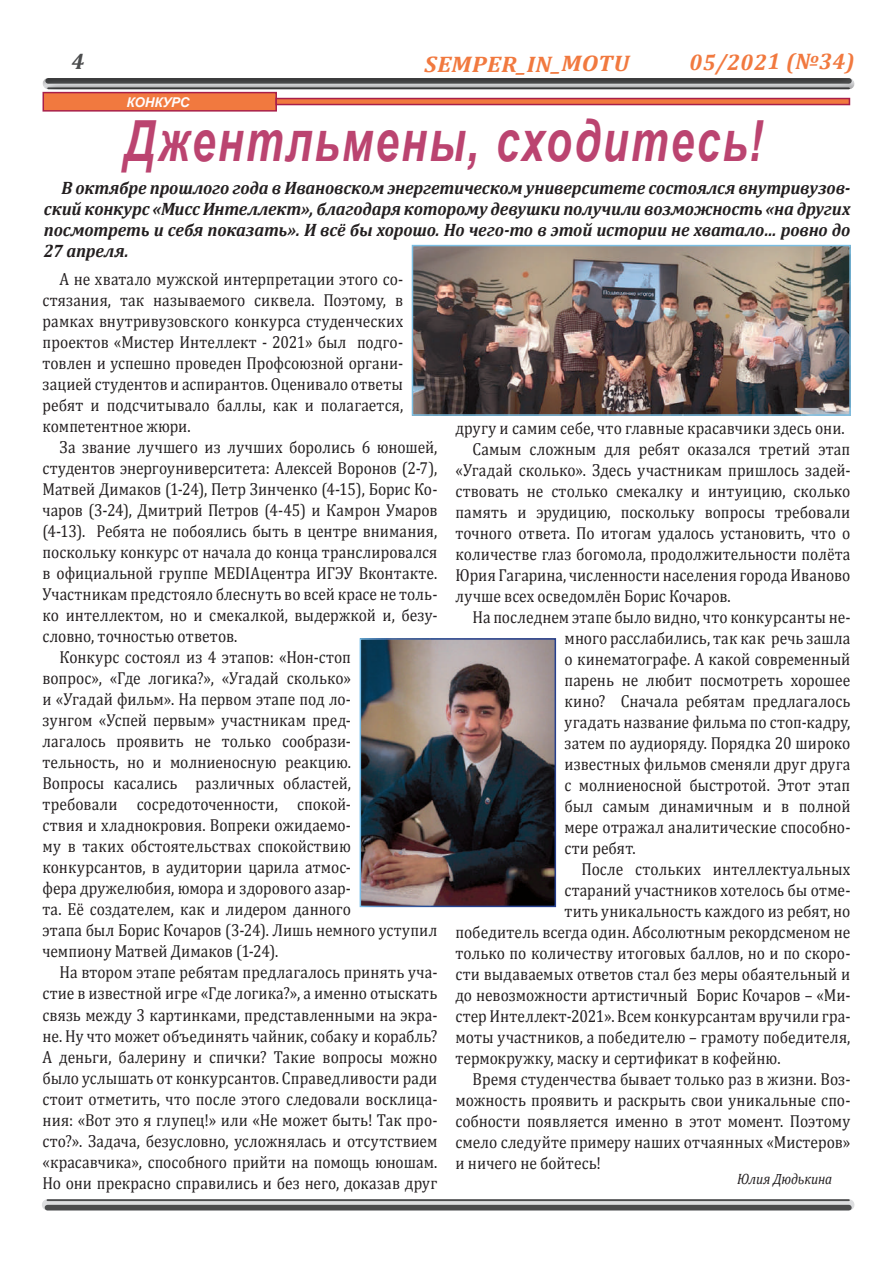
<style>
.page{position:relative;width:893px;height:1263px;background:#fff}
.page>*{position:absolute;margin:0;border:0;box-sizing:border-box;transform-origin:0 0}
.t1{font:italic 700 56.7px "Arial";letter-spacing:.055em;color:#bb4470;scale:.75 1}
.t2{font:italic 700 22.5px "Cambria";color:#f1793f;scale:1.09 1}
.t3{font:italic 700 22.5px "Cambria";color:#f1793f}
.t4{font:italic 700 18px/21px "Cambria";letter-spacing:-.01em;color:#231f20;text-align:justify;scale:.95 1}
.t5{font:17.4px/21px "Cambria";letter-spacing:.005em;color:#231f20;text-align:justify;scale:.89 1}
.t6{font:italic 15px "Cambria";letter-spacing:-.01em;color:#231f20;scale:.89 1}
.t7{font:italic 700 13.5px "Arial";letter-spacing:-.02em;color:#fefbfc}
</style>
<div class="page">
<svg style="left:47px;top:1201px;width:802px;height:4px;background:#d2d3d5"></svg>
<hr style="left:47px;top:1199px;width:802px;height:2px;background:#4b4c4d">
<div style="left:47px;top:1205px;width:802px;height:5px;background:#4b4c4d"></div>
<div style="left:0;top:33px;width:893px;height:102px;background:#231f20;opacity:.5"></div>
<div style="left:43px;top:92px;width:234px;height:20px;background:#f1793f;border:2px solid #a81f4a"></div>
<svg style="left:275px;top:98px;width:575px;height:7px;background:#d65842"></svg>
<img style="left:363px;top:641px;width:190px;height:263px">
<img style="left:415px;top:248px;width:433px;height:165px">
<div style="left:412px;top:245px;width:439px;height:171px;border:2px solid #7abee3"></div>
<svg style="left:72px;top:53px;width:12px;height:16px"></svg>
<p class="t7" style="left:127px;top:93px;width:65px">КОНКУРС</p>
<p class="t2" style="left:424px;top:50px;width:189px;rotate:-1deg">SEMPER_IN_MOTU</p>
<p class="t3" style="left:689px;top:47px;width:167px;rotate:-1deg">05/2021 (№34)</p>
<h1 class="t1" style="left:125px;top:103px;width:853px">Джентльмены, сходитесь!</h1>
<p class="t4" style="left:44px;top:177px;width:850px;text-indent:18px">В октябре прошлого года в Ивановском энергетическом университете состоялся внутривузов&shy;ский конкурс «Мисс Интеллект», благодаря которому девушки получили возможность «на других посмотреть и себя показать». И всё бы хорошо. Но чего-то в этой истории не хватало… ровно до 27 апреля.</p>
<p class="t5" style="left:43px;top:269px;width:407px;text-indent:17px">А не хватало мужской интерпретации этого со&shy;стязания, так называемого сиквела. Поэтому, в рамках внутривузовского конкурса студенческих проектов «Мистер Интеллект - 2021» был подго&shy;товлен и успешно проведен Профсоюзной органи&shy;зацией студентов и аспирантов. Оценивало ответы ребят и подсчитывало баллы, как и полагается, компетентное жюри.</p>
<p class="t5" style="left:60px;top:437px;width:426px">За звание лучшего из лучших боролись 6 юношей,</p>
<p class="t5" style="left:43px;top:458px;width:445px">студентов энергоуниверситета: Алексей Воронов (2-7),</p>
<p class="t5" style="left:43px;top:479px;width:445px">Матвей Димаков (1-24), Петр Зинченко (4-15), Борис Ко-</p>
<p class="t5" style="left:43px;top:500px;width:445px">чаров (3-24), Дмитрий Петров (4-45) и Камрон Умаров</p>
<p class="t5" style="left:43px;top:521px;width:445px">(4-13). Ребята не побоялись быть в центре внимания,</p>
<p class="t5" style="left:43px;top:542px;width:445px">поскольку конкурс от начала до конца транслировался</p>
<p class="t5" style="left:43px;top:563px;width:445px">в официальной группе MEDIAцентра ИГЭУ Вконтакте.</p>
<p class="t5" style="left:43px;top:584px;width:445px">Участникам предстояло блеснуть во всей красе не толь-</p>
<p class="t5" style="left:43px;top:605px;width:445px">ко интеллектом, но и смекалкой, выдержкой и, безу-</p>
<p class="t5" style="left:43px;top:626px;width:220px">словно, точностью ответов.</p>
<p class="t5" style="left:60px;top:647px;width:329px">Конкурс состоял из 4 этапов: «Нон-стоп</p>
<p class="t5" style="left:43px;top:668px;width:348px">вопрос», «Где логика?», «Угадай сколько»</p>
<p class="t5" style="left:43px;top:689px;width:348px">и «Угадай фильм». На первом этапе под ло-</p>
<p class="t5" style="left:43px;top:710px;width:348px">зунгом «Успей первым» участникам пред-</p>
<p class="t5" style="left:43px;top:731px;width:348px">лагалось проявить не только сообрази-</p>
<p class="t5" style="left:43px;top:752px;width:348px">тельность, но и молниеносную реакцию.</p>
<p class="t5" style="left:43px;top:773px;width:348px">Вопросы касались различных областей,</p>
<p class="t5" style="left:43px;top:794px;width:348px">требовали сосредоточенности, спокой-</p>
<p class="t5" style="left:43px;top:815px;width:348px">ствия и хладнокровия. Вопреки ожидаемо-</p>
<p class="t5" style="left:43px;top:836px;width:348px">му в таких обстоятельствах спокойствию</p>
<p class="t5" style="left:43px;top:857px;width:348px">конкурсантов, в аудитории царила атмос-</p>
<p class="t5" style="left:43px;top:878px;width:348px">фера дружелюбия, юмора и здорового азар-</p>
<p class="t5" style="left:43px;top:899px;width:348px">та. Её создателем, как и лидером данного</p>
<p class="t5" style="left:43px;top:920px;width:445px">этапа был Борис Кочаров (3-24). Лишь немного уступил</p>
<p class="t5" style="left:43px;top:941px;width:267px">чемпиону Матвей Димаков (1-24).</p>
<p class="t5" style="left:60px;top:962px;width:426px">На втором этапе ребятам предлагалось принять уча-</p>
<p class="t5" style="left:43px;top:983px;width:445px">стие в известной игре «Где логика?», а именно отыскать</p>
<p class="t5" style="left:43px;top:1004px;width:445px">связь между 3 картинками, представленными на экра-</p>
<p class="t5" style="left:43px;top:1025px;width:445px">не. Ну что может объединять чайник, собаку и корабль?</p>
<p class="t5" style="left:43px;top:1046px;width:445px">А деньги, балерину и спички? Такие вопросы можно</p>
<p class="t5" style="left:43px;top:1067px;width:445px">было услышать от конкурсантов. Справедливости ради</p>
<p class="t5" style="left:43px;top:1088px;width:445px">стоит отметить, что после этого следовали восклица-</p>
<p class="t5" style="left:43px;top:1109px;width:445px">ния: «Вот это я глупец!» или «Не может быть! Так про-</p>
<p class="t5" style="left:43px;top:1130px;width:445px">сто?». Задача, безусловно, усложнялась и отсутствием</p>
<p class="t5" style="left:43px;top:1151px;width:445px">«красавчика», способного прийти на помощь юношам.</p>
<p class="t5" style="left:43px;top:1172px;width:445px">Но они прекрасно справились и без него, доказав друг</p>
<p class="t5" style="left:455px;top:417px;width:439px">другу и самим себе, что главные красавчики здесь они.</p>
<p class="t5" style="left:472px;top:438px;width:426px">Самым сложным для ребят оказался третий этап</p>
<p class="t5" style="left:455px;top:459px;width:445px">«Угадай сколько». Здесь участникам пришлось задей-</p>
<p class="t5" style="left:455px;top:480px;width:445px">ствовать не столько смекалку и интуицию, сколько</p>
<p class="t5" style="left:455px;top:501px;width:445px">память и эрудицию, поскольку вопросы требовали</p>
<p class="t5" style="left:455px;top:522px;width:445px">точного ответа. По итогам удалось установить, что о</p>
<p class="t5" style="left:455px;top:543px;width:445px">количестве глаз богомола, продолжительности полёта</p>
<p class="t5" style="left:455px;top:564px;width:445px">Юрия Гагарина, численности населения города Иваново</p>
<p class="t5" style="left:455px;top:585px;width:311px">лучше всех осведомлён Борис Кочаров.</p>
<p class="t5" style="left:472px;top:606px;width:426px">На последнем этапе было видно, что конкурсанты не-</p>
<p class="t5" style="left:565px;top:627px;width:323px">много расслабились, так как речь зашла</p>
<p class="t5" style="left:565px;top:648px;width:323px">о кинематографе. А какой современный</p>
<p class="t5" style="left:565px;top:669px;width:323px">парень не любит посмотреть хорошее</p>
<p class="t5" style="left:565px;top:690px;width:323px">кино? Сначала ребятам предлагалось</p>
<p class="t5" style="left:565px;top:711px;width:323px">угадать название фильма по стоп-кадру,</p>
<p class="t5" style="left:565px;top:732px;width:323px">затем по аудиоряду. Порядка 20 широко</p>
<p class="t5" style="left:565px;top:753px;width:323px">известных фильмов сменяли друг друга</p>
<p class="t5" style="left:565px;top:774px;width:323px">с молниеносной быстротой. Этот этап</p>
<p class="t5" style="left:565px;top:795px;width:323px">был самым динамичным и в полной</p>
<p class="t5" style="left:565px;top:816px;width:323px">мере отражал аналитические способно-</p>
<p class="t5" style="left:565px;top:837px;width:81px">сти ребят.</p>
<p class="t5" style="left:582px;top:858px;width:304px">После стольких интеллектуальных</p>
<p class="t5" style="left:565px;top:879px;width:323px">стараний участников хотелось бы отме-</p>
<p class="t5" style="left:565px;top:900px;width:323px">тить уникальность каждого из ребят, но</p>
<p class="t5" style="left:455px;top:921px;width:445px">победитель всегда один. Абсолютным рекордсменом не</p>
<p class="t5" style="left:455px;top:942px;width:445px">только по количеству итоговых баллов, но и по скоро-</p>
<p class="t5" style="left:455px;top:963px;width:445px">сти выдаваемых ответов стал без меры обаятельный и</p>
<p class="t5" style="left:455px;top:984px;width:445px">до невозможности артистичный Борис Кочаров – «Ми-</p>
<p class="t5" style="left:455px;top:1005px;width:445px">стер Интеллект-2021». Всем конкурсантам вручили гра-</p>
<p class="t5" style="left:455px;top:1026px;width:445px">моты участников, а победителю – грамоту победителя,</p>
<p class="t5" style="left:455px;top:1047px;width:367px">термокружку, маску и сертификат в кофейню.</p>
<p class="t5" style="left:472px;top:1068px;width:426px">Время студенчества бывает только раз в жизни. Воз-</p>
<p class="t5" style="left:455px;top:1089px;width:445px">можность проявить и раскрыть свои уникальные спо-</p>
<p class="t5" style="left:455px;top:1110px;width:445px">собности появляется именно в этот момент. Поэтому</p>
<p class="t5" style="left:455px;top:1131px;width:445px">смело следуйте примеру наших отчаянных «Мистеров»</p>
<p class="t5" style="left:455px;top:1152px;width:165px">и ничего не бойтесь!</p>
<p class="t6" style="left:737px;top:1168px;width:108px">Юлия Дюдькина</p>
</div>
